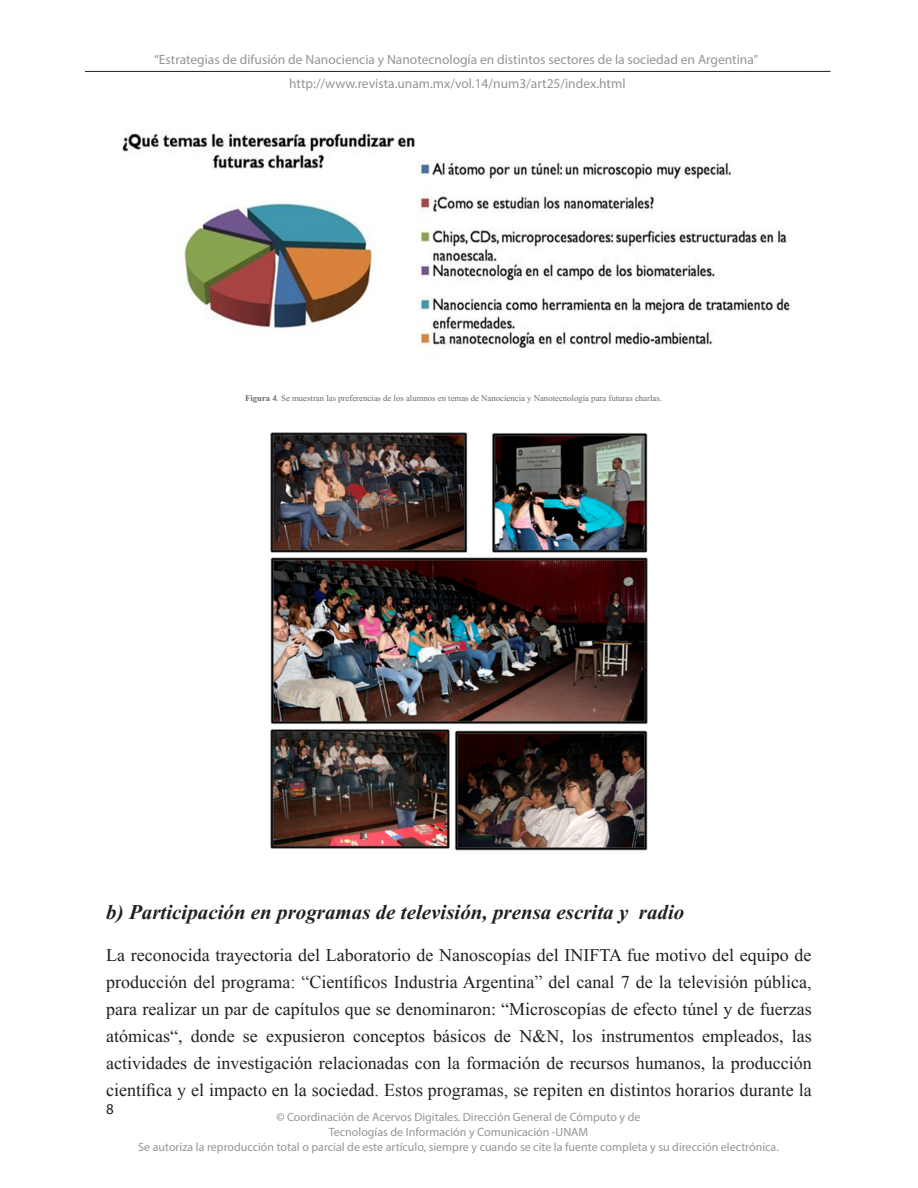
<style>
.page{position:relative;width:918px;height:1188px;background:#fff}
.page>*{position:absolute;margin:0;border:0;box-sizing:border-box;transform-origin:0 0}
.contenido{font:italic 700 21px "Times New Roman";color:#231f20}
.contenido-2{font:18px/27px "Times New Roman PSMT2";color:#231f20;text-align:justify}
.t1{font:15px "Myriad Pro";color:#231f20}
.t2{font:13.5px/24px "Myriad Pro";color:#939598;text-align:center}
.t3{font:12px/15px "Myriad Pro";color:#939598;text-align:center}
.pie_de_foto{font:8.7px "Times New Roman PSMT2";color:#6a6a6a}
.s1{font-family:"Times New Roman";font-weight:700}
.s2{font-family:"Times New Roman"}
.s3{color:#808285}
</style>
<div class="page">
<hr style="left:85px;top:71px;width:746px;height:1px;background:#231f20">
<img style="left:120px;top:133px;width:671px;height:220px">
<img style="left:271px;top:432px;width:376px;height:418px">
<p class="t2" style="left:154px;top:47px;width:606px">“Estrategias de difusión de Nanociencia y Nanotecnología en distintos sectores de la sociedad en Argentina” http://www.revista.unam.mx/vol.14/num3/art25/index.html</p>
<p class="pie_de_foto" style="left:245px;top:392px;width:418px"><span class="s1">Figura 4</span>. Se muestran las preferencias de los alumnos en temas de Nanociencia y Nanotecnología para futuras charlas.</p>
<p class="contenido" style="left:106px;top:898px;width:580px">b) Participación en programas de televisión, prensa escrita y radio</p>
<p class="contenido-2" style="left:106px;top:941px;width:707px">La reconocida trayectoria del Laboratorio de Nanoscopías del INIFTA fue motivo del equipo de <span class="s2">producción del programa: “Científicos Industria Argentina” del canal 7 de la televisión pública, </span>para realizar un par de capítulos que se denominaron: “Microscopías de efecto túnel y de fuerzas atómicas“, donde se expusieron conceptos básicos de N&amp;N, los instrumentos empleados, las actividades de investigación relacionadas con la formación de recursos humanos, la producción <span class="s2">científica y el impacto en la sociedad. Estos programas, se repiten en distintos horarios durante la</span></p>
<p class="t1" style="left:106px;top:1100px;width:9px">8</p>
<p class="t3" style="left:138px;top:1110px;width:642px"><span class="s3">©</span> Coordinación de Acervos Digitales. Dirección General de Cómputo y de<br>Tecnologías de Información y Comunicación -UNAM<br>Se autoriza la reproducción total o parcial de este artículo, siempre y cuando se cite la fuente completa y su dirección electrónica.</p>
</div>
